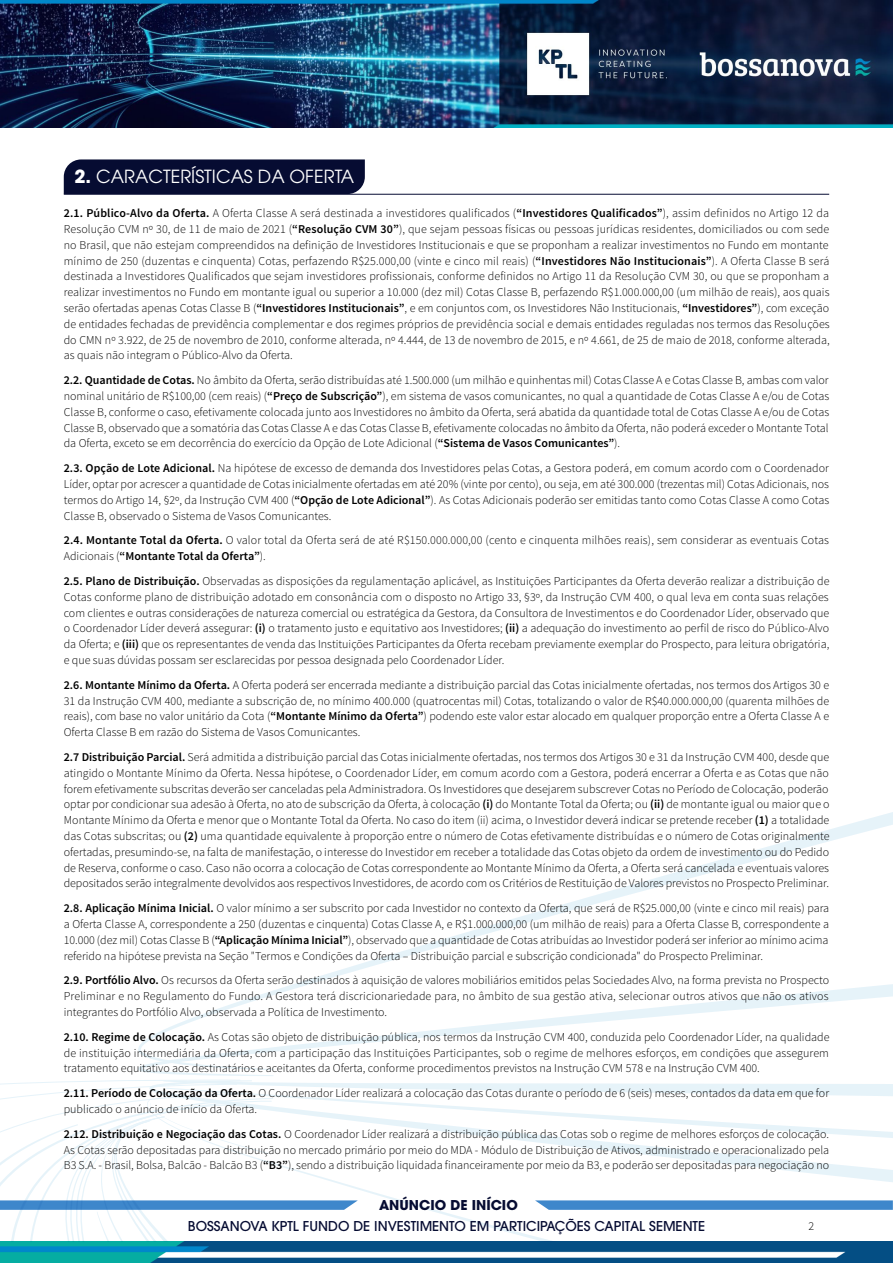
<style>
.page{position:relative;width:893px;height:1263px;background:#fff}
.page>*{position:absolute;margin:0;border:0;box-sizing:border-box;transform-origin:0 0}
.t1{font:18px "ITC Avant Garde Pro";color:#fff}
.t2{font:500 13.5px "ITC Avant Garde Pro";color:#060c32}
.t3{font:700 13.5px "ITC Avant Garde Pro";color:#060c32}
.t4{font:300 12px/15.8px "Source Sans Pro";color:#000;text-align:justify}
.s1{font-weight:700}
.s2{font-weight:600}
</style>
<div class="page">
<img style="left:0;top:0;width:893px;height:127px">
<img style="left:0;top:1242px;width:893px;height:21px">
<svg style="left:298px;top:812px;width:595px;height:171px"></svg>
<svg style="left:138px;top:983px;width:755px;height:93px"></svg>
<svg style="left:0;top:1079px;width:893px;height:163px"></svg>
<div style="left:64px;top:159px;width:301px;height:35px;background:#060c32"></div>
<hr style="left:64px;top:194px;width:765px;height:1px;background:#060c32">
<h1 class="t1" style="left:74px;top:166px;width:281px"><span class="s1">2.</span> CARACTERÍSTICAS DA OFERTA</h1>
<p class="t4" style="left:64px;top:205px;width:767px"><span class="s2">2.1. Público-Alvo da Oferta.</span> A Oferta Classe A será destinada a investidores qualificados (<span class="s2">“Investidores Qualificados”</span>), assim definidos no Artigo 12 da Resolução CVM nº 30, de 11 de maio de 2021 (<span class="s2">“Resolução CVM 30”</span>), que sejam pessoas físicas ou pessoas jurídicas residentes, domiciliados ou com sede no Brasil, que não estejam compreendidos na definição de Investidores Institucionais e que se proponham a realizar investimentos no Fundo em montante mínimo de 250 (duzentas e cinquenta) Cotas, perfazendo R$25.000,00 (vinte e cinco mil reais) (<span class="s2">“Investidores Não Institucionais”</span>). A Oferta Classe B será destinada a Investidores Qualificados que sejam investidores profissionais, conforme definidos no Artigo 11 da Resolução CVM 30, ou que se proponham a realizar investimentos no Fundo em montante igual ou superior a 10.000 (dez mil) Cotas Classe B, perfazendo R$1.000.000,00 (um milhão de reais), aos quais serão ofertadas apenas Cotas Classe B (<span class="s2">“Investidores Institucionais”</span>, e em conjuntos com, os Investidores Não Institucionais, <span class="s2">“Investidores”</span>), com exceção de entidades fechadas de previdência complementar e dos regimes próprios de previdência social e demais entidades reguladas nos termos das Resoluções do CMN nº 3.922, de 25 de novembro de 2010, conforme alterada, nº 4.444, de 13 de novembro de 2015, e nº 4.661, de 25 de maio de 2018, conforme alterada, as quais não integram o Público-Alvo da Oferta.</p>
<p class="t4" style="left:64px;top:372px;width:767px"><span class="s2">2.2. Quantidade de Cotas.</span> No âmbito da Oferta, serão distribuídas até 1.500.000 (um milhão e quinhentas mil) Cotas Classe A e Cotas Classe B, ambas com valor nominal unitário de R$100,00 (cem reais) (<span class="s2">“Preço de Subscrição”</span>), em sistema de vasos comunicantes, no qual a quantidade de Cotas Classe A e/ou de Cotas Classe B, conforme o caso, efetivamente colocada junto aos Investidores no âmbito da Oferta, será abatida da quantidade total de Cotas Classe A e/ou de Cotas Classe B, observado que a somatória das Cotas Classe A e das Cotas Classe B, efetivamente colocadas no âmbito da Oferta, não poderá exceder o Montante Total da Oferta, exceto se em decorrência do exercício da Opção de Lote Adicional (<span class="s2">“Sistema de Vasos Comunicantes”</span>).</p>
<p class="t4" style="left:64px;top:460px;width:767px"><span class="s2">2.3. Opção de Lote Adicional.</span> Na hipótese de excesso de demanda dos Investidores pelas Cotas, a Gestora poderá, em comum acordo com o Coordenador Líder, optar por acrescer a quantidade de Cotas inicialmente ofertadas em até 20% (vinte por cento), ou seja, em até 300.000 (trezentas mil) Cotas Adicionais, nos termos do Artigo 14, §2º, da Instrução CVM 400 (<span class="s2">“Opção de Lote Adicional”</span>). As Cotas Adicionais poderão ser emitidas tanto como Cotas Classe A como Cotas Classe B, observado o Sistema de Vasos Comunicantes.</p>
<p class="t4" style="left:64px;top:533px;width:767px"><span class="s2">2.4. Montante Total da Oferta.</span> O valor total da Oferta será de até R$150.000.000,00 (cento e cinquenta milhões reais), sem considerar as eventuais Cotas<br>Adicionais (<span class="s2">“Montante Total da Oferta”</span>).</p>
<p class="t4" style="left:64px;top:573px;width:767px"><span class="s2">2.5. Plano de Distribuição.</span> Observadas as disposições da regulamentação aplicável, as Instituições Participantes da Oferta deverão realizar a distribuição de Cotas conforme plano de distribuição adotado em consonância com o disposto no Artigo 33, §3º, da Instrução CVM 400, o qual leva em conta suas relações com clientes e outras considerações de natureza comercial ou estratégica da Gestora, da Consultora de Investimentos e do Coordenador Líder, observado que o Coordenador Líder deverá assegurar: <span class="s2">(i)</span> o tratamento justo e equitativo aos Investidores; <span class="s2">(ii)</span> a adequação do investimento ao perfil de risco do Público-Alvo da Oferta; e <span class="s2">(iii)</span> que os representantes de venda das Instituições Participantes da Oferta recebam previamente exemplar do Prospecto, para leitura obrigatória, e que suas dúvidas possam ser esclarecidas por pessoa designada pelo Coordenador Líder.</p>
<p class="t4" style="left:64px;top:677px;width:767px"><span class="s2">2.6. Montante Mínimo da Oferta.</span> A Oferta poderá ser encerrada mediante a distribuição parcial das Cotas inicialmente ofertadas, nos termos dos Artigos 30 e 31 da Instrução CVM 400, mediante a subscrição de, no mínimo 400.000 (quatrocentas mil) Cotas, totalizando o valor de R$40.000.000,00 (quarenta milhões de reais), com base no valor unitário da Cota (<span class="s2">“Montante Mínimo da Oferta”</span>) podendo este valor estar alocado em qualquer proporção entre a Oferta Classe A e Oferta Classe B em razão do Sistema de Vasos Comunicantes.</p>
<p class="t4" style="left:64px;top:749px;width:767px"><span class="s2">2.7 Distribuição Parcial.</span> Será admitida a distribuição parcial das Cotas inicialmente ofertadas, nos termos dos Artigos 30 e 31 da Instrução CVM 400, desde que atingido o Montante Mínimo da Oferta. Nessa hipótese, o Coordenador Líder, em comum acordo com a Gestora, poderá encerrar a Oferta e as Cotas que não forem efetivamente subscritas deverão ser canceladas pela Administradora. Os Investidores que desejarem subscrever Cotas no Período de Colocação, poderão optar por condicionar sua adesão à Oferta, no ato de subscrição da Oferta, à colocação <span class="s2">(i)</span> do Montante Total da Oferta; ou <span class="s2">(ii)</span> de montante igual ou maior que o Montante Mínimo da Oferta e menor que o Montante Total da Oferta. No caso do item (ii) acima, o Investidor deverá indicar se pretende receber <span class="s2">(1)</span> a totalidade das Cotas subscritas; ou <span class="s2">(2)</span> uma quantidade equivalente à proporção entre o número de Cotas efetivamente distribuídas e o número de Cotas originalmente ofertadas, presumindo-se, na falta de manifestação, o interesse do Investidor em receber a totalidade das Cotas objeto da ordem de investimento ou do Pedido de Reserva, conforme o caso. Caso não ocorra a colocação de Cotas correspondente ao Montante Mínimo da Oferta, a Oferta será cancelada e eventuais valores depositados serão integralmente devolvidos aos respectivos Investidores, de acordo com os Critérios de Restituição de Valores previstos no Prospecto Preliminar.</p>
<p class="t4" style="left:64px;top:900px;width:767px"><span class="s2">2.8. Aplicação Mínima Inicial.</span> O valor mínimo a ser subscrito por cada Investidor no contexto da Oferta, que será de R$25.000,00 (vinte e cinco mil reais) para a Oferta Classe A, correspondente a 250 (duzentas e cinquenta) Cotas Classe A, e R$1.000.000,00 (um milhão de reais) para a Oferta Classe B, correspondente a 10.000 (dez mil) Cotas Classe B (<span class="s2">“Aplicação Mínima Inicial”</span>), observado que a quantidade de Cotas atribuídas ao Investidor poderá ser inferior ao mínimo acima referido na hipótese prevista na Seção "Termos e Condições da Oferta – Distribuição parcial e subscrição condicionada" do Prospecto Preliminar.</p>
<p class="t4" style="left:64px;top:973px;width:767px"><span class="s2">2.9. Portfólio Alvo.</span> Os recursos da Oferta serão destinados à aquisição de valores mobiliários emitidos pelas Sociedades Alvo, na forma prevista no Prospecto Preliminar e no Regulamento do Fundo. A Gestora terá discricionariedade para, no âmbito de sua gestão ativa, selecionar outros ativos que não os ativos integrantes do Portfólio Alvo, observada a Política de Investimento.</p>
<p class="t4" style="left:64px;top:1029px;width:767px"><span class="s2">2.10. Regime de Colocação.</span> As Cotas são objeto de distribuição pública, nos termos da Instrução CVM 400, conduzida pelo Coordenador Líder, na qualidade de instituição intermediária da Oferta, com a participação das Instituições Participantes, sob o regime de melhores esforços, em condições que assegurem tratamento equitativo aos destinatários e aceitantes da Oferta, conforme procedimentos previstos na Instrução CVM 578 e na Instrução CVM 400.</p>
<p class="t4" style="left:64px;top:1085px;width:767px"><span class="s2">2.11. Período de Colocação da Oferta.</span> O Coordenador Líder realizará a colocação das Cotas durante o período de 6 (seis) meses, contados da data em que for publicado o anúncio de início da Oferta.</p>
<p class="t4" style="left:64px;top:1126px;width:767px"><span class="s2">2.12. Distribuição e Negociação das Cotas.</span> O Coordenador Líder realizará a distribuição pública das Cotas sob o regime de melhores esforços de colocação.<br>As Cotas serão depositadas para distribuição no mercado primário por meio do MDA - Módulo de Distribuição de Ativos, administrado e operacionalizado pela B3 S.A. - Brasil, Bolsa, Balcão - Balcão B3 (<span class="s2">“B3”</span>), sendo a distribuição liquidada financeiramente por meio da B3, e poderão ser depositadas para negociação no</p>
<p class="t3" style="left:379px;top:1196px;width:140px">ANÚNCIO DE INÍCIO</p>
<p class="t2" style="left:188px;top:1217px;width:519px">BOSSANOVA KPTL FUNDO DE INVESTIMENTO EM PARTICIPAÇÕES CAPITAL SEMENTE</p>
<p class="t4" style="left:808px;top:1218px;width:7px">2</p>
</div>
